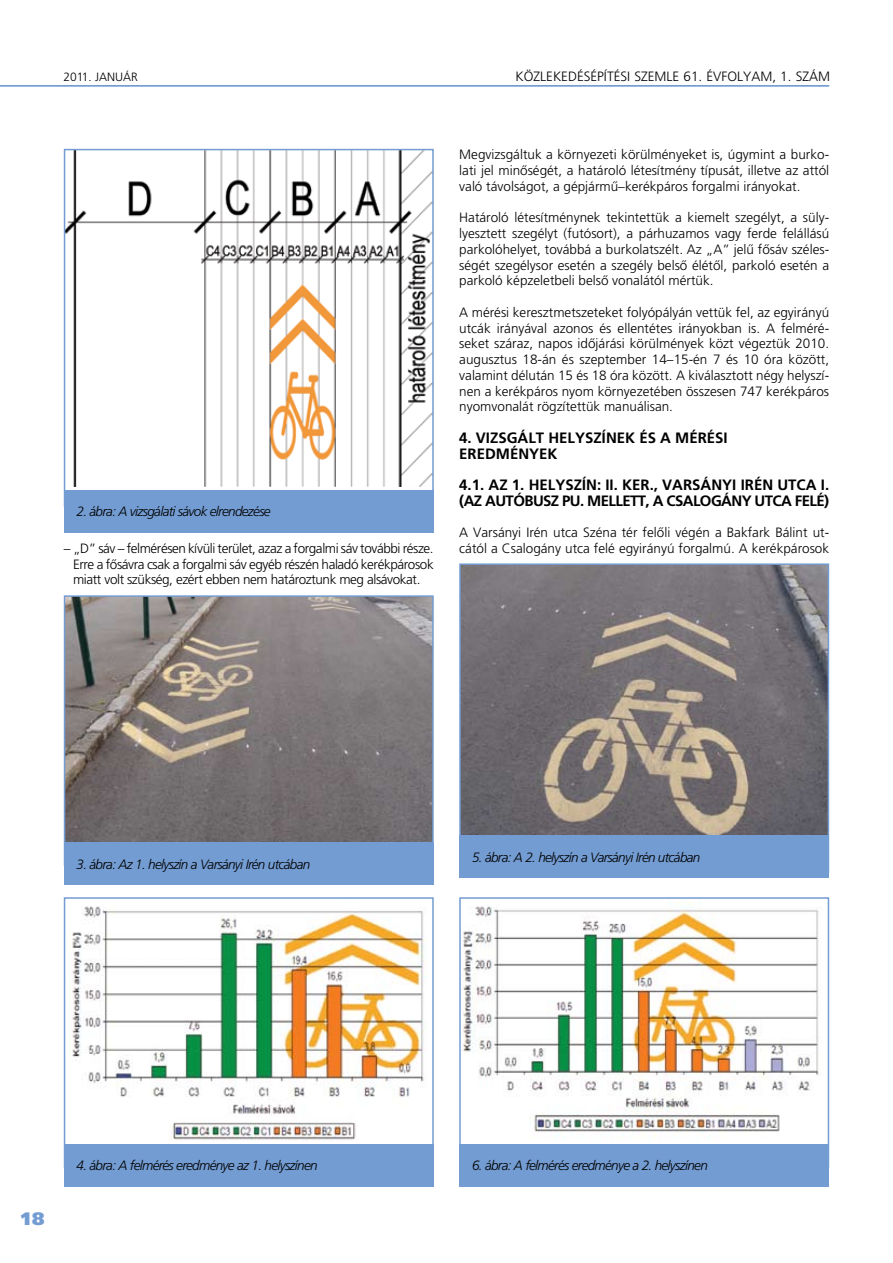
<style>
.page{position:relative;width:893px;height:1263px;background:#fff}
.page>*{position:absolute;margin:0;border:0;box-sizing:border-box;transform-origin:0 0}
.t1{font:900 18px "Frutiger H";color:#739cd2}
.t2{font:700 15px/15.8px "Frutiger H";letter-spacing:-.04em;color:#000}
.t3{font:700 15px/15.8px "Frutiger H";color:#000}
.t4{font:300 13.5px/15.8px "Frutiger H";color:#000;text-align:justify}
.t5{font:italic 300 13.5px "Frutiger H";letter-spacing:-.05em;color:#000}
.t6{font:300 12px "Frutiger H";color:#000}
.s1{font-family:"Frutiger Alt"}
</style>
<div class="page">
<hr style="left:0;top:85px;width:829px;height:2px;background:#739cd2">
<img style="left:67px;top:152px;width:364px;height:334px">
<div style="left:64px;top:149px;width:370px;height:358px;border:2px solid #739cd2"></div>
<div style="left:64px;top:490px;width:370px;height:42px;background:#739cd2"></div>
<img style="left:67px;top:598px;width:364px;height:244px">
<div style="left:64px;top:595px;width:370px;height:271px;border:2px solid #739cd2"></div>
<div style="left:64px;top:842px;width:370px;height:42px;background:#739cd2"></div>
<img style="left:72px;top:906px;width:355px;height:234px">
<div style="left:64px;top:897px;width:370px;height:271px;border:2px solid #739cd2"></div>
<div style="left:64px;top:1144px;width:370px;height:42px;background:#739cd2"></div>
<img style="left:462px;top:566px;width:364px;height:270px">
<div style="left:459px;top:563px;width:370px;height:310px;border:2px solid #739cd2"></div>
<div style="left:459px;top:836px;width:370px;height:42px;background:#739cd2"></div>
<img style="left:462px;top:902px;width:357px;height:237px">
<div style="left:459px;top:897px;width:370px;height:271px;border:2px solid #739cd2"></div>
<div style="left:459px;top:1144px;width:370px;height:42px;background:#739cd2"></div>
<p class="t6" style="left:63px;top:70px;width:45px">2011. Január</p>
<p class="t4" style="left:515px;top:69px;width:200px">KÖZLEKEDÉSÉPÍTÉSI SZEMLE 61. évfolyam</p>
<p class="t4" style="left:772px;top:69px;width:33px">, 1. szám</p>
<p class="t5" style="left:77px;top:504px;width:196px">2. ábra: A vizsgálati sávok elrendezése</p>
<p class="t4" style="left:73px;top:540px;width:362px;text-indent:-9px"><span class="s1">–</span> „D” sáv – felmérésen kívüli terület, azaz a forgalmi sáv további része.<br>Erre a fôsávra csak a forgalmi sáv egyéb részén haladó kerékpárosok miatt volt szükség, ezért ebben nem határoztunk meg alsávokat.</p>
<p class="t4" style="left:459px;top:147px;width:371px">Megvizsgáltuk a környezeti körülményeket is, úgymint a burko&shy;lati jel minôségét, a határoló létesítmény típusát, illetve az attól való távolságot, a gépjármû–kerékpáros forgalmi irányokat.</p>
<p class="t4" style="left:459px;top:210px;width:371px">Határoló létesítménynek tekintettük a kiemelt szegélyt, a sül - lyesztett szegélyt (futósort), a párhuzamos vagy ferde felállású parkolóhelyet, továbbá a burkolatszélt. Az „A” jelû fôsáv széles&shy;ségét szegélysor esetén a szegély belsô élétôl, parkoló esetén a parkoló képzeletbeli belsô vonalától mértük.</p>
<p class="t4" style="left:459px;top:304px;width:371px">A mérési keresztmetszeteket folyópályán vettük fel, az egyirányú utcák irányával azonos és ellentétes irányokban is. A felméré&shy;seket száraz, napos idôjárási körülmények közt végeztük 2010. augusztus 18-án és szeptember 14–15-én 7 és 10 óra között, valamint délután 15 és 18 óra között. A kiválasztott négy helyszí&shy;nen a kerékpáros nyom környezetében összesen 747 kerékpáros nyomvonalát rögzítettük manuálisan.</p>
<p class="t3" style="left:459px;top:430px;width:270px">4. VIZSGÁLT H ELYSZÍNEK ÉS A M ÉRÉSI<br>EREDM ÉNYEK</p>
<p class="t2" style="left:459px;top:477px;width:371px">4.1. AZ 1. H ELYSZÍN: II . KER., VARSÁNYI IRÉN UTCA I. (AZ AUTÓBUSZ PU. M ELLETT, A CSALOGÁNY UTCA FELÉ)</p>
<p class="t4" style="left:459px;top:525px;width:371px">A Varsányi Irén utca Széna tér felôli végén a Bakfark Bálint ut&shy;cától a Csalogány utca felé egyirányú forgalmú. A kerékpárosok</p>
<p class="t5" style="left:77px;top:856px;width:235px">3. ábra: Az 1. helyszín a Varsányi Irén utcában</p>
<p class="t5" style="left:472px;top:850px;width:230px">5. ábra: A 2. helyszín a Varsányi Irén utcában</p>
<h1 class="t1" style="left:21px;top:1208px;width:13px">18</h1>
<p class="t5" style="left:77px;top:1158px;width:243px">4. ábra: A felmérés eredménye az 1. helyszínen</p>
<p class="t5" style="left:472px;top:1158px;width:237px">6. ábra: A felmérés eredménye a 2. helyszínen</p>
</div>
